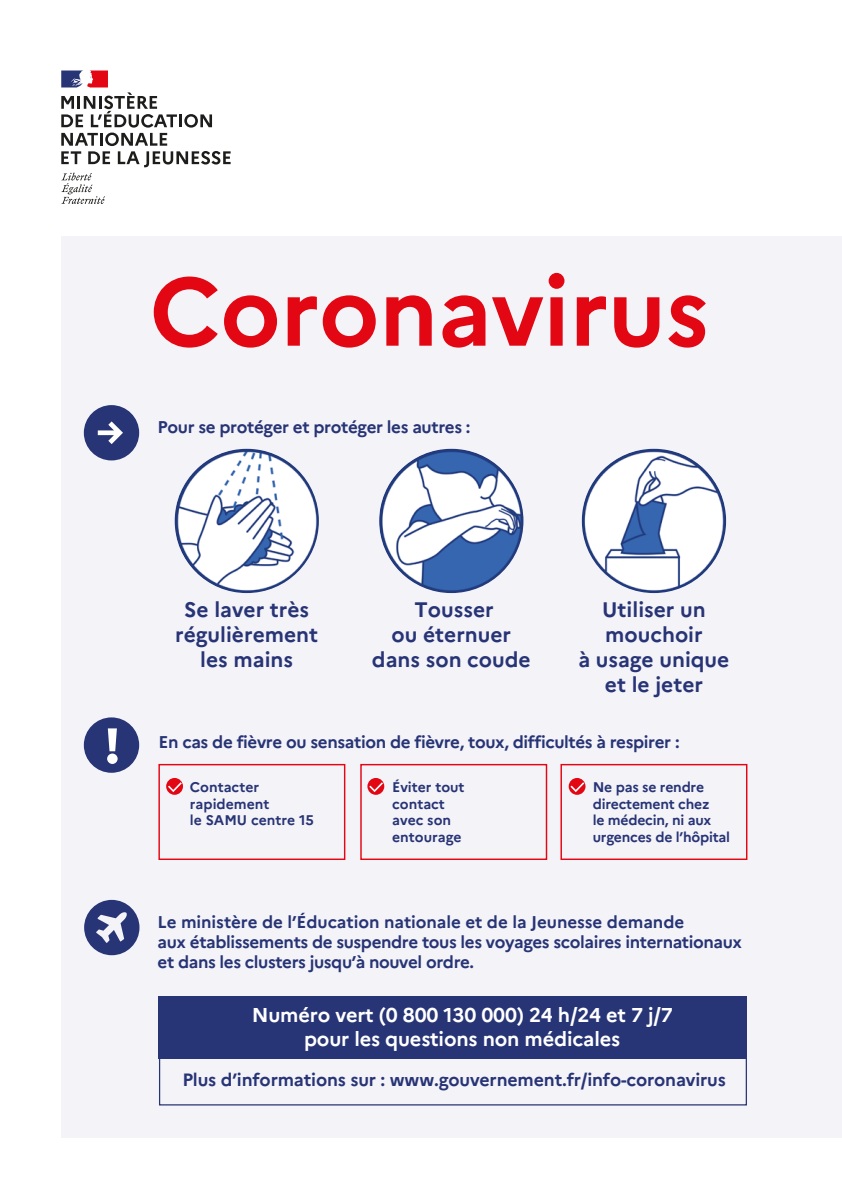
<style>
.page{position:relative;width:842px;height:1191px;background:#fff}
.page>*{position:absolute;margin:0;border:0;box-sizing:border-box;transform-origin:0 0}
.t1{font:700 96px "Marianne";letter-spacing:-.005em;color:#e30613}
.t2{font:700 21px/25.2px "Marianne";color:#273475;text-align:center}
.t3{font:700 20px/24px "Marianne";letter-spacing:-.01em;color:#fff;text-align:center}
.t4{font:700 17.8px "Marianne";letter-spacing:-.01em;color:#273475}
.t5{font:700 17px/20.4px "Marianne";letter-spacing:-.02em;color:#273475}
.t6{font:700 14px/16.8px "Marianne";color:#273475}
</style>
<div class="page">
<div style="left:61px;top:236px;width:781px;height:901px;background:#f4f3f8"></div>
<svg style="left:61px;top:173px;width:44px;height:31px"></svg>
<svg style="left:61px;top:70px;width:170px;height:97px"></svg>
<svg style="left:84px;top:900px;width:55px;height:55px"></svg>
<div style="left:159px;top:996px;width:588px;height:62px;background:#273475"></div>
<div style="left:159px;top:1048px;width:588px;height:57px;border:1px solid #273475"></div>
<div style="left:158px;top:764px;width:187px;height:96px;border:1px solid #e30613"></div>
<div style="left:360px;top:764px;width:187px;height:96px;border:1px solid #e30613"></div>
<div style="left:560px;top:764px;width:187px;height:96px;border:1px solid #e30613"></div>
<div style="left:84px;top:717px;width:55px;height:55px;background:#273475;border-radius:50%"></div>
<svg style="left:107px;top:728px;width:11px;height:36px"></svg>
<svg style="left:166px;top:778px;width:17px;height:17px"></svg>
<svg style="left:166px;top:780px;width:17px;height:13px"></svg>
<svg style="left:367px;top:778px;width:17px;height:17px"></svg>
<svg style="left:367px;top:780px;width:18px;height:13px"></svg>
<svg style="left:569px;top:778px;width:16px;height:17px"></svg>
<svg style="left:569px;top:780px;width:17px;height:13px"></svg>
<div style="left:84px;top:405px;width:55px;height:55px;background:#273475;border-radius:50%"></div>
<svg style="left:98px;top:421px;width:25px;height:23px"></svg>
<img style="left:175px;top:449px;width:144px;height:144px;border-radius:72px">
<img style="left:379px;top:449px;width:144px;height:144px;border-radius:72px">
<img style="left:582px;top:449px;width:144px;height:144px;border-radius:72px">
<h1 class="t1" style="left:150px;top:253px;width:561px">Coronavirus</h1>
<p class="t5" style="left:158px;top:416px;width:314px">Pour se protéger et protéger les autres :</p>
<p class="t2" style="left:175px;top:597px;width:144px">Se laver très régulièrement les mains</p>
<p class="t2" style="left:372px;top:596px;width:160px">Tousser<br>ou éternuer dans son coude</p>
<p class="t2" style="left:578px;top:596px;width:152px">Utiliser un mouchoir<br>à usage unique et le jeter</p>
<p class="t5" style="left:159px;top:731px;width:522px">En cas de fièvre ou sensation de fièvre, toux, difficultés à respirer :</p>
<p class="t6" style="left:392px;top:778px;width:74px">Éviter tout contact avec son entourage</p>
<p class="t6" style="left:190px;top:778px;width:125px">Contacter rapidement<br>le SAMU centre 15</p>
<p class="t6" style="left:593px;top:778px;width:139px">Ne pas se rendre directement chez<br>le médecin, ni aux urgences de l’hôpital</p>
<p class="t5" style="left:158px;top:911px;width:586px">Le ministère de l’Éducation nationale et de la Jeunesse demande<br>aux établissements de suspendre tous les voyages scolaires internationaux et dans les clusters jusqu’à nouvel ordre.</p>
<p class="t3" style="left:252px;top:1002px;width:423px">Numéro vert (0 800 130 000) 24 h/24 et 7 j/7 pour les questions non médicales</p>
<p class="t4" style="left:182px;top:1069px;width:545px">Plus d’informations sur : www.gouvernement.fr/info-coronavirus</p>
</div>
